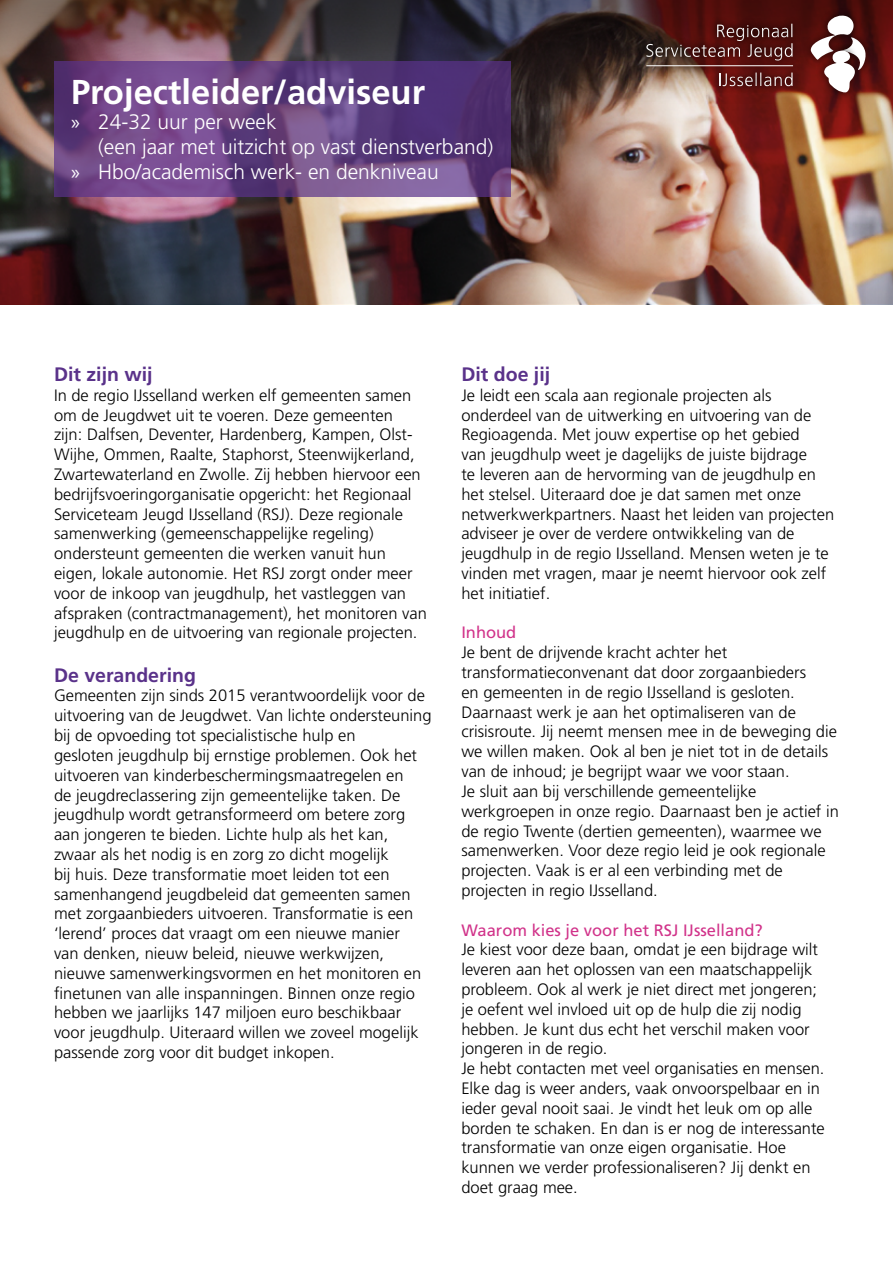
<style>
.page{position:relative;width:893px;height:1263px;background:#fff}
.page>*{position:absolute;margin:0;border:0;box-sizing:border-box;transform-origin:0 0}
.t1{font:700 34.5px "Frutiger LT Std";color:#fff}
.t2{font:300 21px "Frutiger LT Std";color:#fff}
.t3{font:700 19.5px "Frutiger LT Std";color:#5a328a}
.t4{font:300 16.5px/19.8px "Frutiger LT Std";color:#000}
.t5{font:16.5px "Frutiger LT Std";color:#d1338a}
.s1{font-family:"Myriad Pro";font-weight:400}
</style>
<div class="page">
<div style="left:0;top:0;width:893px;height:306px;background:#000;opacity:.45"></div>
<svg style="left:54px;top:61px;width:456px;height:135px;background:#664282"></svg>
<div style="left:709px;top:17px;width:24px;height:28px;background:#000;opacity:.54"></div>
<div style="left:719px;top:20px;width:23px;height:25px;background:#000;opacity:.54"></div>
<div style="left:728px;top:20px;width:24px;height:29px;background:#560d0a"></div>
<div style="left:739px;top:17px;width:17px;height:28px;background:#460b0a"></div>
<div style="left:743px;top:20px;width:24px;height:25px;background:#430b08"></div>
<div style="left:764px;top:20px;width:23px;height:25px;background:#480c09"></div>
<div style="left:773px;top:20px;width:23px;height:25px;background:#4d0c09"></div>
<div style="left:783px;top:16px;width:17px;height:29px;background:#000;opacity:.54"></div>
<div style="left:638px;top:36px;width:23px;height:29px;background:#000;opacity:.54"></div>
<div style="left:777px;top:35px;width:24px;height:30px;background:#000;opacity:.54"></div>
<svg style="left:646px;top:24px;width:146px;height:33px"></svg>
<div style="left:711px;top:65px;width:17px;height:29px;background:#000;opacity:.54"></div>
<div style="left:715px;top:65px;width:20px;height:29px;background:#000;opacity:.54"></div>
<div style="left:722px;top:69px;width:21px;height:25px;background:#000;opacity:.54"></div>
<div style="left:729px;top:69px;width:22px;height:25px;background:#000;opacity:.54"></div>
<div style="left:737px;top:69px;width:23px;height:25px;background:#000;opacity:.54"></div>
<div style="left:747px;top:64px;width:18px;height:30px;background:#000;opacity:.54"></div>
<div style="left:752px;top:64px;width:17px;height:30px;background:#580f0c"></div>
<div style="left:756px;top:69px;width:23px;height:25px;background:#000;opacity:.54"></div>
<div style="left:766px;top:69px;width:24px;height:25px;background:#000;opacity:.54"></div>
<div style="left:777px;top:64px;width:24px;height:30px;background:#000;opacity:.54"></div>
<svg style="left:719px;top:74px;width:73px;height:12px"></svg>
<div style="left:833px;top:30px;width:41px;height:48px;background:#000;opacity:.54"></div>
<div style="left:803px;top:8px;width:59px;height:59px;background:#000;opacity:.54"></div>
<div style="left:816px;top:43px;width:47px;height:57px;background:#000;opacity:.54"></div>
<svg style="left:811px;top:14px;width:55px;height:78px"></svg>
<div style="left:639px;top:57px;width:162px;height:17px;background:#000;opacity:.54"></div>
<hr style="left:646px;top:65px;width:147px;height:1px;background:#fff">
<h1 class="t1" style="left:71px;top:72px;width:356px">Projectleider/adviseur</h1>
<p class="t2" style="left:71px;top:110px;width:207px"><span class="s1">»</span> 24-32 uur per week</p>
<p class="t2" style="left:98px;top:135px;width:397px">(een jaar met uitzicht op vast dienstverband)</p>
<p class="t2" style="left:71px;top:160px;width:369px"><span class="s1">»</span> Hbo/academisch werk- en denkniveau</p>
<p class="t3" style="left:54px;top:363px;width:100px">Dit zijn wij</p>
<p class="t4" style="left:54px;top:385px;width:374px">In de regio IJsselland werken elf gemeenten samen om de Jeugdwet uit te voeren. Deze gemeenten<br>zijn: Dalfsen, Deventer, Hardenberg, Kampen, Olst-Wijhe, Ommen, Raalte, Staphorst, Steenwijkerland, Zwartewaterland en Zwolle. Zij hebben hiervoor een bedrijfsvoeringorganisatie opgericht: het Regionaal Serviceteam Jeugd IJsselland (RSJ). Deze regionale samenwerking (gemeenschappelijke regeling) ondersteunt gemeenten die werken vanuit hun eigen, lokale autonomie. Het RSJ zorgt onder meer voor de inkoop van jeugdhulp, het vastleggen van afspraken (contractmanagement), het monitoren van jeugdhulp en de uitvoering van regionale projecten.</p>
<p class="t3" style="left:54px;top:663px;width:143px">De verandering</p>
<p class="t4" style="left:54px;top:686px;width:379px">Gemeenten zijn sinds 2015 verantwoordelijk voor de uitvoering van de Jeugdwet. Van lichte ondersteuning bij de opvoeding tot specialistische hulp en<br>gesloten jeugdhulp bij ernstige problemen. Ook het uitvoeren van kinderbeschermingsmaatregelen en<br>de jeugdreclassering zijn gemeentelijke taken. De jeugdhulp wordt getransformeerd om betere zorg aan jongeren te bieden. Lichte hulp als het kan, zwaar als het nodig is en zorg zo dicht mogelijk<br>bij huis. Deze transformatie moet leiden tot een samenhangend jeugdbeleid dat gemeenten samen met zorgaanbieders uitvoeren. Transformatie is een ‘lerend’ proces dat vraagt om een nieuwe manier<br>van denken, nieuw beleid, nieuwe werkwijzen, nieuwe samenwerkingsvormen en het monitoren en finetunen van alle inspanningen. Binnen onze regio hebben we jaarlijks 147 miljoen euro beschikbaar voor jeugdhulp. Uiteraard willen we zoveel mogelijk passende zorg voor dit budget inkopen.</p>
<p class="t3" style="left:461px;top:363px;width:90px">Dit doe jij</p>
<p class="t4" style="left:461px;top:385px;width:374px">Je leidt een scala aan regionale projecten als onderdeel van de uitwerking en uitvoering van de Regioagenda. Met jouw expertise op het gebied<br>van jeugdhulp weet je dagelijks de juiste bijdrage<br>te leveren aan de hervorming van de jeugdhulp en het stelsel. Uiteraard doe je dat samen met onze netwerkwerkpartners. Naast het leiden van projecten adviseer je over de verdere ontwikkeling van de jeugdhulp in de regio IJsselland. Mensen weten je te vinden met vragen, maar je neemt hiervoor ook zelf het initiatief.</p>
<p class="t5" style="left:461px;top:623px;width:56px">Inhoud</p>
<p class="t4" style="left:461px;top:643px;width:379px">Je bent de drijvende kracht achter het transformatieconvenant dat door zorgaanbieders<br>en gemeenten in de regio IJsselland is gesloten.<br>Daarnaast werk je aan het optimaliseren van de crisisroute. Jij neemt mensen mee in de beweging die we willen maken. Ook al ben je niet tot in de details van de inhoud; je begrijpt waar we voor staan.<br>Je sluit aan bij verschillende gemeentelijke werkgroepen in onze regio. Daarnaast ben je actief in de regio Twente (dertien gemeenten), waarmee we samenwerken. Voor deze regio leid je ook regionale projecten. Vaak is er al een verbinding met de projecten in regio IJsselland.</p>
<p class="t5" style="left:461px;top:920px;width:303px">Waarom kies je voor het RSJ IJsselland?</p>
<p class="t4" style="left:461px;top:940px;width:365px">Je kiest voor deze baan, omdat je een bijdrage wilt leveren aan het oplossen van een maatschappelijk probleem. Ook al werk je niet direct met jongeren; je oefent wel invloed uit op de hulp die zij nodig hebben. Je kunt dus echt het verschil maken voor jongeren in de regio.<br>Je hebt contacten met veel organisaties en mensen.<br>Elke dag is weer anders, vaak onvoorspelbaar en in ieder geval nooit saai. Je vindt het leuk om op alle borden te schaken. En dan is er nog de interessante transformatie van onze eigen organisatie. Hoe kunnen we verder professionaliseren? Jij denkt en doet graag mee.</p>
</div>
